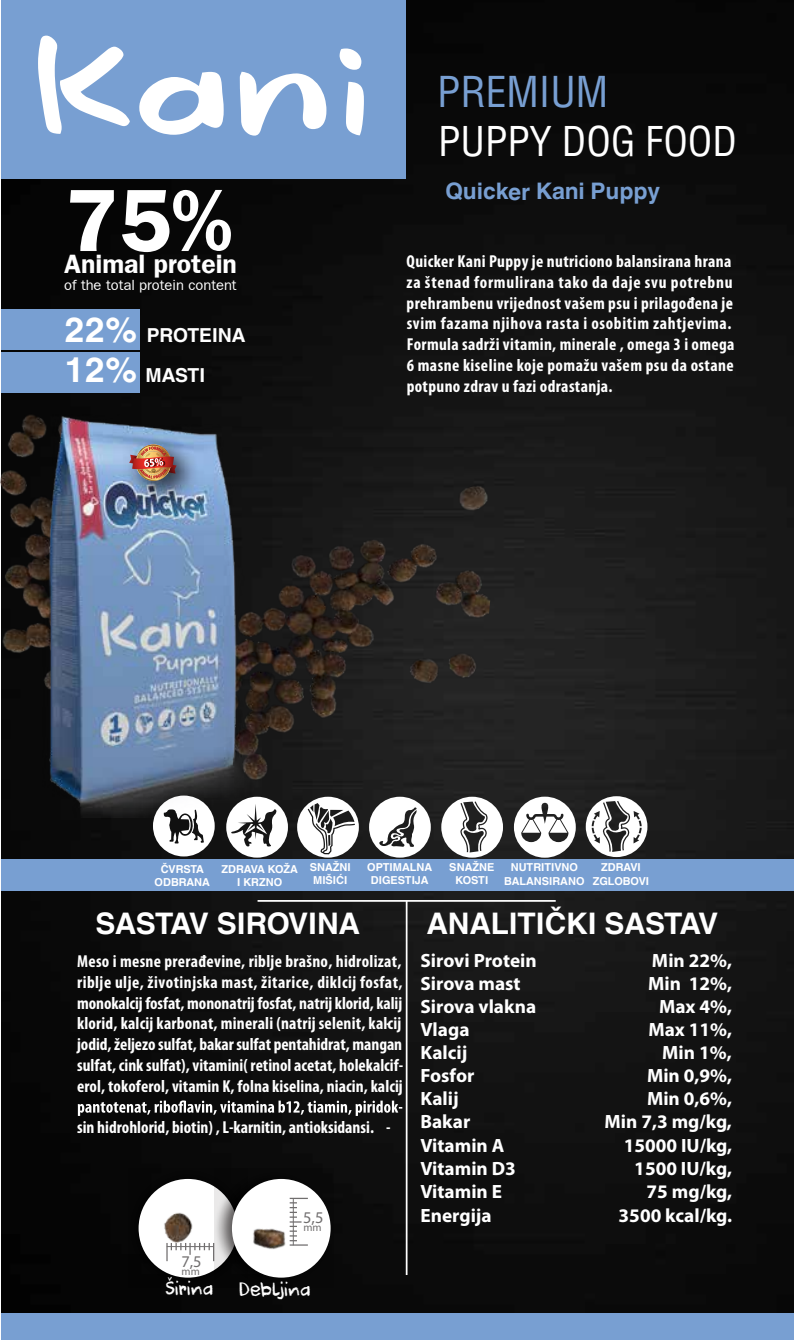
<style>
.page{position:relative;width:794px;height:1340px;background:#fff}
.page>*{position:absolute;margin:0;border:0;box-sizing:border-box;transform-origin:0 0}
.t1{font:700 88.73px "Frankfurt Gothic";color:#fff}
.t2{font:condensed 41.48px "Helvetica";color:#789fd2}
.t3{font:condensed 40.07px "Helvetica";color:#fff}
.t4{font:700 29.75px "Helvetica World";color:#fff}
.t5{font:700 26.6px "Frankfurt Gothic";color:#fff}
.t6{font:700 22.75px "Helvetica World";color:#789fd2}
.t7{font:700 19.25px "Myriad Pro";color:#fff}
.t8{font:700 19.25px/40.8px "Helvetica World";color:#fff}
.t9{font:18.03px "DK Cool Crayon";color:#fff}
.t10{font:700 condensed 17.32px/20.8px "Myriad Pro";letter-spacing:.02em;color:#fff}
.t11{font:700 condensed 17.32px "Myriad Pro";color:#fff}
.t12{font:16.45px "Myriad Pro";color:#231f20}
.t13{font:14.7px "Frankfurt Gothic Plain";color:#fff}
.t14{font:700 11.03px/13.1px "Helvetica World";color:#fff;text-align:center}
.t15{font:10.85px "Myriad Pro";color:#231f20}
.t16{font:7.52px "DK Cool Crayon";color:#fff}
.s1{font-size:35px}
</style>
<div class="page">
<img style="left:1px;top:0;width:793px;height:1312px">
<div style="left:128px;top:1168px;width:120px;height:120px;background:#050505"></div>
<div style="left:139px;top:1178px;width:98px;height:99px;background:#fff;border-radius:50%"></div>
<svg style="left:166px;top:1243px;width:48px;height:18px"></svg>
<svg style="left:214px;top:1168px;width:120px;height:120px;fill:#080808"></svg>
<div style="left:232px;top:1178px;width:99px;height:99px;background:#fff;border-radius:50%"></div>
<svg style="left:290px;top:1197px;width:18px;height:48px"></svg>
<svg style="left:78px;top:1100px;width:324px;height:15px"></svg>
<div style="left:1px;top:0;width:405px;height:178px;background:#789fd2"></div>
<div style="left:1px;top:1312px;width:793px;height:27px;background:#789fd2"></div>
<div style="left:1px;top:858px;width:793px;height:32px;background:#789fd2"></div>
<svg style="left:153px;top:817px;width:62px;height:39px"></svg>
<svg style="left:226px;top:806px;width:62px;height:51px"></svg>
<svg style="left:297px;top:806px;width:62px;height:51px"></svg>
<svg style="left:369px;top:806px;width:62px;height:51px"></svg>
<svg style="left:441px;top:796px;width:62px;height:61px"></svg>
<svg style="left:514px;top:796px;width:62px;height:61px"></svg>
<svg style="left:586px;top:796px;width:61px;height:61px"></svg>
<hr style="left:406px;top:901px;width:1px;height:373px;background:#fff">
<hr style="left:257px;top:900px;width:299px;height:1px;background:#fff">
<div style="left:1px;top:309px;width:139px;height:41px;background:#789fd2"></div>
<div style="left:1px;top:353px;width:139px;height:40px;background:#789fd2"></div>
<img style="left:164px;top:1212px;width:35px;height:39px">
<img style="left:240px;top:1199px;width:66px;height:70px">
<svg style="left:38px;top:36px;width:92px;height:98px"></svg>
<svg style="left:139px;top:72px;width:85px;height:63px"></svg>
<svg style="left:240px;top:72px;width:86px;height:64px"></svg>
<svg style="left:339px;top:48px;width:25px;height:87px"></svg>
<img style="left:0;top:409px;width:502px;height:397px">
<img style="left:33px;top:404px;width:228px;height:413px">
<img style="left:114px;top:429px;width:96px;height:85px">
<img style="left:129px;top:444px;width:48px;height:37px">
<h1 class="t1" style="left:64px;top:168px;width:170px">75%</h1>
<h3 class="t5" style="left:64px;top:248px;width:174px">Animal protein</h3>
<p class="t13" style="left:64px;top:277px;width:174px">of the total protein content</p>
<p class="t8" style="left:64px;top:314px;width:183px"><span class="s1">22%</span> PROTEINA<br><span class="s1">12%</span> MASTI</p>
<h2 class="t2" style="left:437px;top:66px;width:172px">PREMIUM</h2>
<h3 class="t3" style="left:438px;top:116px;width:300px">PUPPY DOG FOOD</h3>
<h3 class="t6" style="left:445px;top:177px;width:216px">Quicker Kani Puppy</h3>
<p class="t10" style="left:406px;top:250px;width:329px">Quicker Kani Puppy je nutriciono balansirana hrana za štenad formulirana tako da daje svu potrebnu prehrambenu vrijednost vašem psu i prilagođena je svim fazama njihova rasta i osobitim zahtjevima.<br>Formula sadrži vitamin, minerale , omega 3 i omega 6 masne kiseline koje pomažu vašem psu da ostane potpuno zdrav u fazi odrastanja.</p>
<p class="t10" style="left:727px;top:292px;width:6px">-</p>
<p class="t14" style="left:155px;top:862px;width:57px">ČVRSTA<br>ODBRANA</p>
<p class="t14" style="left:221px;top:862px;width:78px">ZDRAVA KOŽA<br>I KRZNO</p>
<p class="t14" style="left:310px;top:860px;width:43px">SNAŽNI<br>MIŠIĆI</p>
<p class="t14" style="left:367px;top:860px;width:66px">OPTIMALNA<br>DIGESTIJA</p>
<p class="t14" style="left:449px;top:860px;width:47px">SNAŽNE<br>KOSTI</p>
<p class="t14" style="left:504px;top:861px;width:82px">NUTRITIVNO<br>BALANSIRANO</p>
<p class="t14" style="left:593px;top:861px;width:58px">ZDRAVI<br>ZGLOBOVI</p>
<h3 class="t4" style="left:95px;top:906px;width:266px">SASTAV SIROVINA</h3>
<h3 class="t4" style="left:427px;top:906px;width:292px">ANALITIČKI SASTAV</h3>
<p class="t7" style="left:420px;top:947px;width:118px">Sirovi Protein</p>
<p class="t7" style="left:652px;top:947px;width:82px">Min 22%,</p>
<p class="t7" style="left:420px;top:970px;width:102px">Sirova mast</p>
<p class="t7" style="left:648px;top:970px;width:86px">Min 12%,</p>
<p class="t7" style="left:420px;top:993px;width:117px">Sirova vlakna</p>
<p class="t7" style="left:659px;top:993px;width:74px">Max 4%,</p>
<p class="t7" style="left:420px;top:1017px;width:50px">Vlaga</p>
<p class="t7" style="left:648px;top:1017px;width:85px">Max 11%,</p>
<p class="t7" style="left:420px;top:1040px;width:48px">Kalcij</p>
<p class="t7" style="left:662px;top:1040px;width:71px">Min 1%,</p>
<p class="t7" style="left:420px;top:1063px;width:55px">Fosfor</p>
<p class="t7" style="left:647px;top:1063px;width:87px">Min 0,9%,</p>
<p class="t7" style="left:420px;top:1086px;width:40px">Kalij</p>
<p class="t7" style="left:647px;top:1086px;width:87px">Min 0,6%,</p>
<p class="t7" style="left:420px;top:1109px;width:51px">Bakar</p>
<p class="t7" style="left:604px;top:1109px;width:129px">Min 7,3 mg/kg,</p>
<p class="t7" style="left:420px;top:1132px;width:85px">Vitamin A</p>
<p class="t7" style="left:623px;top:1132px;width:110px">15000 IU/kg,</p>
<p class="t7" style="left:420px;top:1155px;width:97px">Vitamin D3</p>
<p class="t7" style="left:634px;top:1155px;width:99px">1500 IU/kg,</p>
<p class="t7" style="left:420px;top:1178px;width:83px">Vitamin E</p>
<p class="t7" style="left:646px;top:1178px;width:87px">75 mg/kg,</p>
<p class="t7" style="left:420px;top:1202px;width:73px">Energija</p>
<p class="t7" style="left:618px;top:1202px;width:115px">3500 kcal/kg.</p>
<p class="t10" style="left:77px;top:950px;width:327px;text-align:justify">Meso i mesne prerađevine, riblje brašno, hidrolizat, riblje ulje, životinjska mast, žitarice, diklcij fosfat, monokalcij fosfat,mononatrij fosfat, natrij klorid, kalij klorid, kalcij karbonat, minerali (natrij selenit, kalcij jodid, željezo sulfat, bakar sulfat pentahidrat, mangan sulfat, cink sulfat), vitamini( retinol acetat, holekalcif&shy;erol, tokoferol, vitamin K, folna kiselina, niacin, kalcij</p>
<p class="t11" style="left:77px;top:1116px;width:298px">sin hidrohlorid, biotin) , L-karnitin, antioksidansi.</p>
<p class="t10" style="left:386px;top:1012px;width:6px">-</p>
<p class="t10" style="left:386px;top:1116px;width:6px">-</p>
<p class="t12" style="left:303px;top:1207px;width:22px">5,5</p>
<p class="t15" style="left:303px;top:1220px;width:20px">mm</p>
<p class="t12" style="left:181px;top:1251px;width:22px">7,5</p>
<p class="t15" style="left:181px;top:1264px;width:20px">mm</p>
<p class="t9" style="left:165px;top:1277px;width:49px">Sirina</p>
<p class="t16" style="left:168px;top:1273px;width:6px">v</p>
<p class="t9" style="left:239px;top:1277px;width:73px">Debljina</p>
</div>
